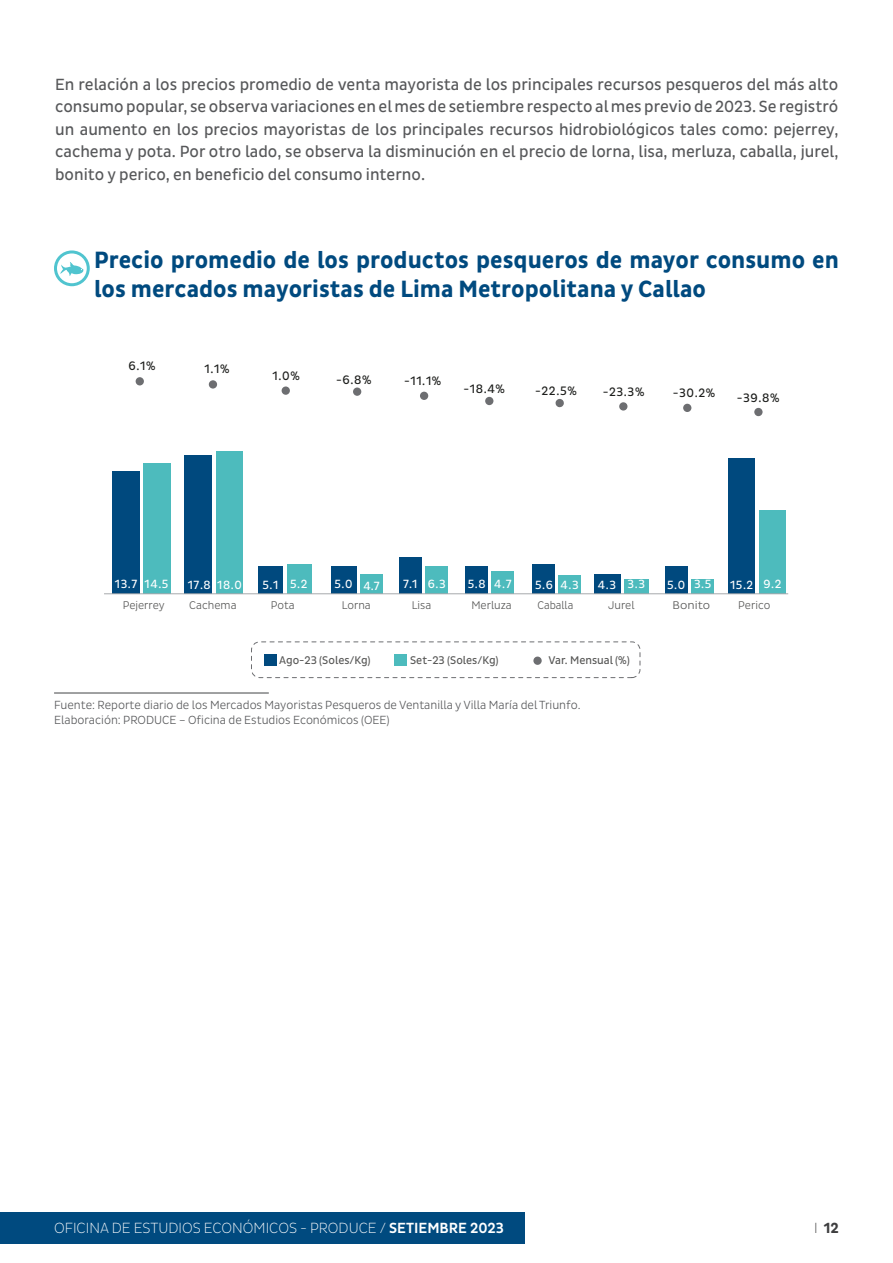
<style>
.page{position:relative;width:893px;height:1263px;background:#fff}
.page>*{position:absolute;margin:0;border:0;box-sizing:border-box;transform-origin:0 0}
.t1{font:700 24px/28.8px "Pluto Sans Cond";color:#004a7f}
.t2{font:16.5px/22.5px "Pluto Sans Cond";color:#57585a;text-align:justify}
.t3{font:300 15px "Pluto Sans Cond Ex";color:#fff}
.t4{font:700 15px "Pluto Sans Cond";color:#3e3e3f}
.t5{font:12.45px "Pluto Sans Cond";letter-spacing:.05em;color:#1d1e1c}
.t6{font:12.15px "Pluto Sans Cond";letter-spacing:.05em;color:#fff}
.t7{font:300 12px "Pluto Sans Cond";color:#57585a}
.t8{font:11.4px "Pluto Sans Cond";color:#575756}
.t9{font:300 11.4px "Pluto Sans Cond";color:#575756}
.t10{font:300 11.4px "Pluto Sans Cond";color:#575756;scale:.96 1}
.t11{font:300 11.4px "Pluto Sans Cond";color:#575756;scale:1.11 1}
.s1{font-family:"Pluto Sans Cond";font-weight:500}
.s2{font-family:"Pluto Sans Cond Ex";font-weight:300}
</style>
<div class="page">
<div style="left:0;top:1212px;width:525px;height:32px;background:#004a7f"></div>
<hr style="left:892px;top:1212px;width:1px;height:32px;background:#004a7f">
<div style="left:558px;top:575px;width:23px;height:19px;background:#4dbbbd"></div>
<div style="left:395px;top:654px;width:12px;height:11px;background:#4dbbbd"></div>
<div style="left:113px;top:471px;width:27px;height:123px;background:#00497e"></div>
<div style="left:264px;top:654px;width:12px;height:11px;background:#00497e"></div>
<div style="left:144px;top:463px;width:27px;height:131px;background:#4dbbbd"></div>
<div style="left:251px;top:641px;width:389px;height:37px;border:1px dashed #6d6e71;border-radius:8px"></div>
<div style="left:185px;top:455px;width:27px;height:139px;background:#00497e"></div>
<div style="left:216px;top:452px;width:27px;height:142px;background:#4dbbbd"></div>
<div style="left:258px;top:566px;width:25px;height:28px;background:#00497e"></div>
<div style="left:287px;top:564px;width:24px;height:30px;background:#4dbbbd"></div>
<div style="left:331px;top:566px;width:25px;height:28px;background:#00497e"></div>
<div style="left:360px;top:574px;width:23px;height:20px;background:#4dbbbd"></div>
<div style="left:399px;top:557px;width:22px;height:37px;background:#00497e"></div>
<div style="left:425px;top:566px;width:23px;height:28px;background:#4dbbbd"></div>
<div style="left:465px;top:566px;width:23px;height:28px;background:#00497e"></div>
<div style="left:492px;top:571px;width:22px;height:23px;background:#4dbbbd"></div>
<div style="left:533px;top:564px;width:22px;height:29px;background:#00497e"></div>
<div style="left:665px;top:566px;width:22px;height:28px;background:#00497e"></div>
<div style="left:691px;top:579px;width:23px;height:15px;background:#4dbbbd"></div>
<div style="left:136px;top:377px;width:8px;height:8px;background:#6d6e71;border-radius:50%"></div>
<div style="left:209px;top:380px;width:8px;height:9px;background:#6d6e71;border-radius:50%"></div>
<div style="left:353px;top:387px;width:8px;height:9px;background:#6d6e71;border-radius:50%"></div>
<svg style="left:555px;top:399px;width:9px;height:9px"></svg>
<div style="left:282px;top:386px;width:8px;height:9px;background:#6d6e71;border-radius:50%"></div>
<div style="left:485px;top:397px;width:8px;height:8px;background:#6d6e71;border-radius:50%"></div>
<div style="left:420px;top:392px;width:8px;height:8px;background:#6d6e71;border-radius:50%"></div>
<div style="left:619px;top:402px;width:8px;height:9px;background:#6d6e71;border-radius:50%"></div>
<div style="left:533px;top:656px;width:9px;height:9px;background:#6d6e71;border-radius:50%"></div>
<div style="left:624px;top:579px;width:25px;height:14px;background:#4dbbbd"></div>
<div style="left:683px;top:404px;width:8px;height:8px;background:#6d6e71;border-radius:50%"></div>
<div style="left:754px;top:408px;width:9px;height:8px;background:#6d6e71;border-radius:50%"></div>
<div style="left:594px;top:574px;width:27px;height:20px;background:#00497e"></div>
<div style="left:728px;top:459px;width:27px;height:135px;background:#00497e"></div>
<div style="left:759px;top:510px;width:27px;height:84px;background:#4dbbbd"></div>
<hr style="left:104px;top:593px;width:684px;height:1px;background:#a7a9ac">
<hr style="left:54px;top:692px;width:215px;height:1px;background:#57585a">
<div style="left:54px;top:250px;width:36px;height:36px;border:3px solid #50c4cf;border-radius:50%"></div>
<svg style="left:60px;top:262px;width:24px;height:14px"></svg>
<p class="t2" style="left:55px;top:73px;width:785px">En relación a los precios promedio de venta mayorista de los principales recursos pesqueros del más alto consumo popular, se observa variaciones en el mes de setiembre respecto al mes previo de 2023. Se registró un aumento en los precios mayoristas de los principales recursos hidrobiológicos tales como: pejerrey, cachema y pota. Por otro lado, se observa la disminución en el precio de lorna, lisa, merluza, caballa, jurel, bonito y perico, en beneficio del consumo interno.</p>
<p class="t1" style="left:94px;top:247px;width:746px">Precio promedio de los productos pesqueros de mayor consumo en los mercados mayoristas de Lima Metropolitana y Callao</p>
<p class="t5" style="left:129px;top:359px;width:29px">6.1%</p>
<p class="t5" style="left:204px;top:362px;width:26px">1.1%</p>
<p class="t5" style="left:273px;top:369px;width:29px">1.0%</p>
<p class="t5" style="left:404px;top:373px;width:39px">-11.1%</p>
<p class="t5" style="left:336px;top:372px;width:37px">-6.8%</p>
<p class="t5" style="left:463px;top:381px;width:43px">-18.4%</p>
<p class="t5" style="left:535px;top:384px;width:43px">-22.5%</p>
<p class="t5" style="left:603px;top:385px;width:43px">-23.3%</p>
<p class="t5" style="left:673px;top:386px;width:44px">-30.2%</p>
<p class="t5" style="left:737px;top:390px;width:44px">-39.8%</p>
<p class="t6" style="left:115px;top:576px;width:24px">13.7</p>
<p class="t6" style="left:145px;top:576px;width:25px">14.5</p>
<p class="t6" style="left:188px;top:578px;width:55px">17.8 18.0</p>
<p class="t6" style="left:262px;top:578px;width:47px">5.1 5.2</p>
<p class="t6" style="left:334px;top:578px;width:47px">5.0 4.7</p>
<p class="t6" style="left:403px;top:577px;width:44px">7.1 6.3</p>
<p class="t6" style="left:468px;top:577px;width:19px">5.8</p>
<p class="t6" style="left:535px;top:578px;width:45px">5.6 4.3</p>
<p class="t6" style="left:667px;top:577px;width:46px">5.0 3.5</p>
<p class="t9" style="left:123px;top:598px;width:44px">Pejerrey</p>
<p class="t9" style="left:189px;top:598px;width:49px">Cachema</p>
<p class="t9" style="left:412px;top:598px;width:21px">Lisa</p>
<p class="t9" style="left:608px;top:598px;width:28px">Jurel</p>
<p class="t11" style="left:673px;top:598px;width:35px">Bonito</p>
<p class="t6" style="left:598px;top:578px;width:20px">4.3</p>
<p class="t6" style="left:730px;top:578px;width:53px">15.2 9.2</p>
<p class="t9" style="left:738px;top:598px;width:34px">Perico</p>
<p class="t6" style="left:494px;top:577px;width:19px">4.7</p>
<p class="t6" style="left:628px;top:577px;width:19px">3.3</p>
<p class="t9" style="left:471px;top:598px;width:42px">Merluza</p>
<p class="t9" style="left:271px;top:598px;width:25px">Pota</p>
<p class="t10" style="left:537px;top:598px;width:39px">Caballa</p>
<p class="t9" style="left:342px;top:598px;width:30px">Lorna</p>
<p class="t8" style="left:279px;top:654px;width:93px">Ago-23 (Soles/Kg)</p>
<p class="t8" style="left:410px;top:654px;width:90px">Set-23 (Soles/Kg)</p>
<p class="t8" style="left:548px;top:654px;width:83px">Var. Mensual (%)</p>
<p class="t7" style="left:54px;top:698px;width:528px">Fuente: Reporte diario de los Mercados Mayoristas Pesqueros de Ventanilla y Villa María del Triunfo.</p>
<p class="t7" style="left:54px;top:713px;width:337px">Elaboración: PRODUCE – Oficina de Estudios Económicos (OEE)</p>
<p class="t3" style="left:54px;top:1220px;width:451px">OFICINA DE ESTUDIOS ECONÓMICOS - PRODUCE / <span class="s1">SETIEMBRE 2023</span></p>
<p class="t4" style="left:814px;top:1220px;width:26px"><span class="s2">I</span> 12</p>
</div>
